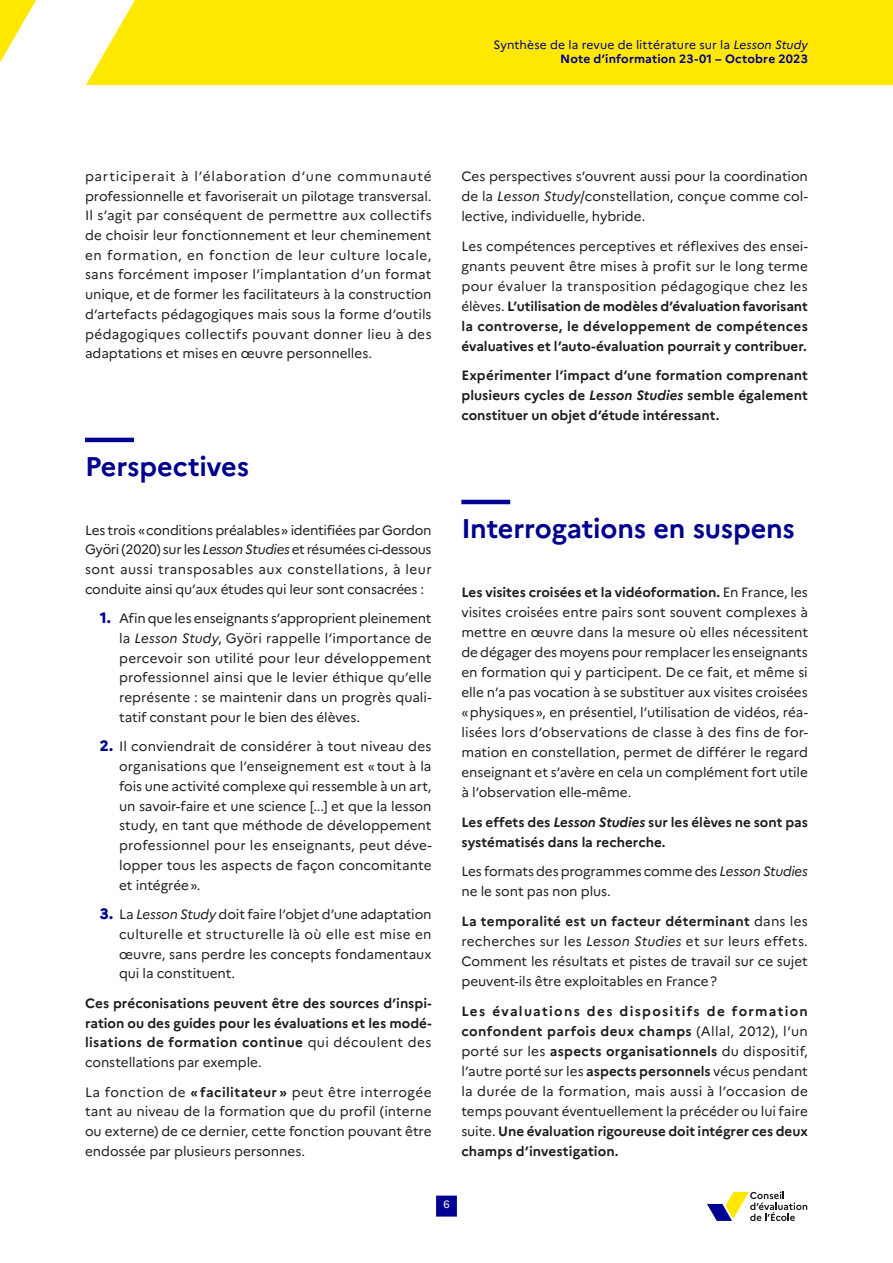
<style>
.page{position:relative;width:893px;height:1263px;background:#fff}
.page>*{position:absolute;margin:0;border:0;box-sizing:border-box;transform-origin:0 0}
.t1{font:700 27px "Marianne";letter-spacing:-.005em;color:#000091}
.t2{font:13.5px/19.8px "Marianne";letter-spacing:-.005em;color:#1d1d1b;text-align:justify}
.t3{font:700 13.5px/20px "Marianne";color:#1d1d1b;text-align:justify}
.t4{font:12px/14.4px "Marianne";letter-spacing:.01em;color:#000091;text-align:right}
.t5{font:10.5px "Marianne";color:#fff}
.s1{font-style:italic}
.s2{font-weight:700}
.s3{font-weight:800;font-size:15px;color:#000091}
.s4{font-weight:400}
</style>
<div class="page">
<div style="left:0;top:0;width:893px;height:85px;background:#ffe800"></div>
<svg style="left:0;top:0;width:135px;height:85px"></svg>
<hr style="left:85px;top:438px;width:49px;height:4px;background:#000091">
<hr style="left:461px;top:500px;width:49px;height:4px;background:#000091">
<svg style="left:707px;top:1191px;width:100px;height:30px"></svg>
<div style="left:436px;top:1195px;width:21px;height:21px;background:#000091"></div>
<p class="t4" style="left:493px;top:37px;width:316px">Synthèse de la revue de littérature sur la <span class="s1">Lesson Study<br></span><span class="s2">Note d’information 23-01 – Octobre 2023</span></p>
<p class="t2" style="left:85px;top:166px;width:348px">participerait à l’élaboration d’une communauté professionnelle et favoriserait un pilotage transversal.<br>Il s’agit par conséquent de permettre aux collectifs de choisir leur fonctionnement et leur cheminement en formation, en fonction de leur culture locale, sans forcément imposer l’implantation d’un format unique, et de former les facilitateurs à la construction d’artefacts pédagogiques mais sous la forme d’outils pédagogiques collectifs pouvant donner lieu à des adaptations et mises en œuvre personnelles.</p>
<h1 class="t1" style="left:85px;top:450px;width:166px">Perspectives</h1>
<p class="t2" style="left:85px;top:520px;width:348px">Les trois «conditions préalables» identifiées par Gordon Györi (2020) sur les <span class="s1">Lesson Studies</span> et résumées ci-dessous sont aussi transposables aux constellations, à leur conduite ainsi qu’aux études qui leur sont consacrées :</p>
<p class="t2" style="left:119px;top:608px;width:314px;text-indent:-19px"><span class="s3">1.</span> Afin que les enseignants s’approprient pleinement la <span class="s1">Lesson Study</span>, Györi rappelle l’importance de percevoir son utilité pour leur développement professionnel ainsi que le levier éthique qu’elle représente : se maintenir dans un progrès quali&shy;tatif constant pour le bien des élèves.</p>
<p class="t2" style="left:119px;top:737px;width:314px;text-indent:-19px"><span class="s3">2.</span> Il conviendrait de considérer à tout niveau des organisations que l’enseignement est «tout à la fois une activité complexe qui ressemble à un art, un savoir-faire et une science [...] et que la lesson study, en tant que méthode de développement professionnel pour les enseignants, peut déve&shy;lopper tous les aspects de façon concomitante et intégrée».</p>
<p class="t2" style="left:119px;top:904px;width:314px;text-indent:-19px"><span class="s3">3.</span> La <span class="s1">Lesson Study</span> doit faire l’objet d’une adaptation culturelle et structurelle là où elle est mise en œuvre, sans perdre les concepts fondamentaux qui la constituent.</p>
<p class="t3" style="left:85px;top:993px;width:348px">Ces préconisations peuvent être des sources d’inspi&shy;ration ou des guides pour les évaluations et les modé&shy;lisations de formation continue <span class="s4">qui découlent des constellations par exemple.</span></p>
<p class="t2" style="left:85px;top:1082px;width:348px">La fonction de <span class="s2">« facilitateur »</span> peut être interrogée tant au niveau de la formation que du profil (interne ou externe) de ce dernier, cette fonction pouvant être endossée par plusieurs personnes.</p>
<p class="t2" style="left:461px;top:166px;width:348px">Ces perspectives s’ouvrent aussi pour la coordination de la <span class="s1">Lesson Study</span>/constellation, conçue comme col&shy;lective, individuelle, hybride.</p>
<p class="t2" style="left:461px;top:236px;width:348px">Les compétences perceptives et réflexives des ensei&shy;gnants peuvent être mises à profit sur le long terme pour évaluer la transposition pédagogique chez les élèves. <span class="s2">L’utilisation de modèles d’évaluation favorisant la controverse, le développement de compétences évaluatives et l’auto-évaluation pourrait y contribuer.</span></p>
<p class="t3" style="left:461px;top:365px;width:348px">Expérimenter l’impact d’une formation comprenant plusieurs cycles de <span class="s1">Lesson Studies</span> semble également constituer un objet d’étude intéressant.</p>
<h1 class="t1" style="left:461px;top:512px;width:335px">Interrogations en suspens</h1>
<p class="t2" style="left:461px;top:582px;width:348px"><span class="s2">Les visites croisées et la vidéoformation.</span> En France, les visites croisées entre pairs sont souvent complexes à mettre en œuvre dans la mesure où elles nécessitent de dégager des moyens pour remplacer les enseignants en formation qui y participent. De ce fait, et même si elle n’a pas vocation à se substituer aux visites croisées «physiques», en présentiel, l’utilisation de vidéos, réa&shy;lisées lors d’observations de classe à des fins de for&shy;mation en constellation, permet de différer le regard enseignant et s’avère en cela un complément fort utile à l’observation elle-même.</p>
<p class="t3" style="left:461px;top:812px;width:348px">Les effets des <span class="s1">Lesson Studies</span> sur les élèves ne sont pas systématisés dans la recherche.</p>
<p class="t2" style="left:461px;top:861px;width:348px">Les formats des programmes comme des <span class="s1">Lesson Studies </span>ne le sont pas non plus.</p>
<p class="t2" style="left:461px;top:911px;width:348px"><span class="s2">La temporalité est un facteur déterminant</span> dans les recherches sur les <span class="s1">Lesson Studies</span> et sur leurs effets.<br>Comment les résultats et pistes de travail sur ce sujet peuvent-ils être exploitables en France?</p>
<p class="t3" style="left:461px;top:1001px;width:348px">Les évaluations des dispositifs de formation confondent parfois deux champs <span class="s4">(Allal, 2012), l’un porté sur les</span> aspects organisationnels <span class="s4">du dispositif, l’autre porté sur les</span> aspects personnels <span class="s4">vécus pendant la durée de la formation, mais aussi à l’occasion de temps pouvant éventuellement la précéder ou lui faire suite.</span> Une évaluation rigoureuse doit intégrer ces deux champs d’investigation.</p>
<p class="t5" style="left:443px;top:1198px;width:8px">6</p>
</div>
